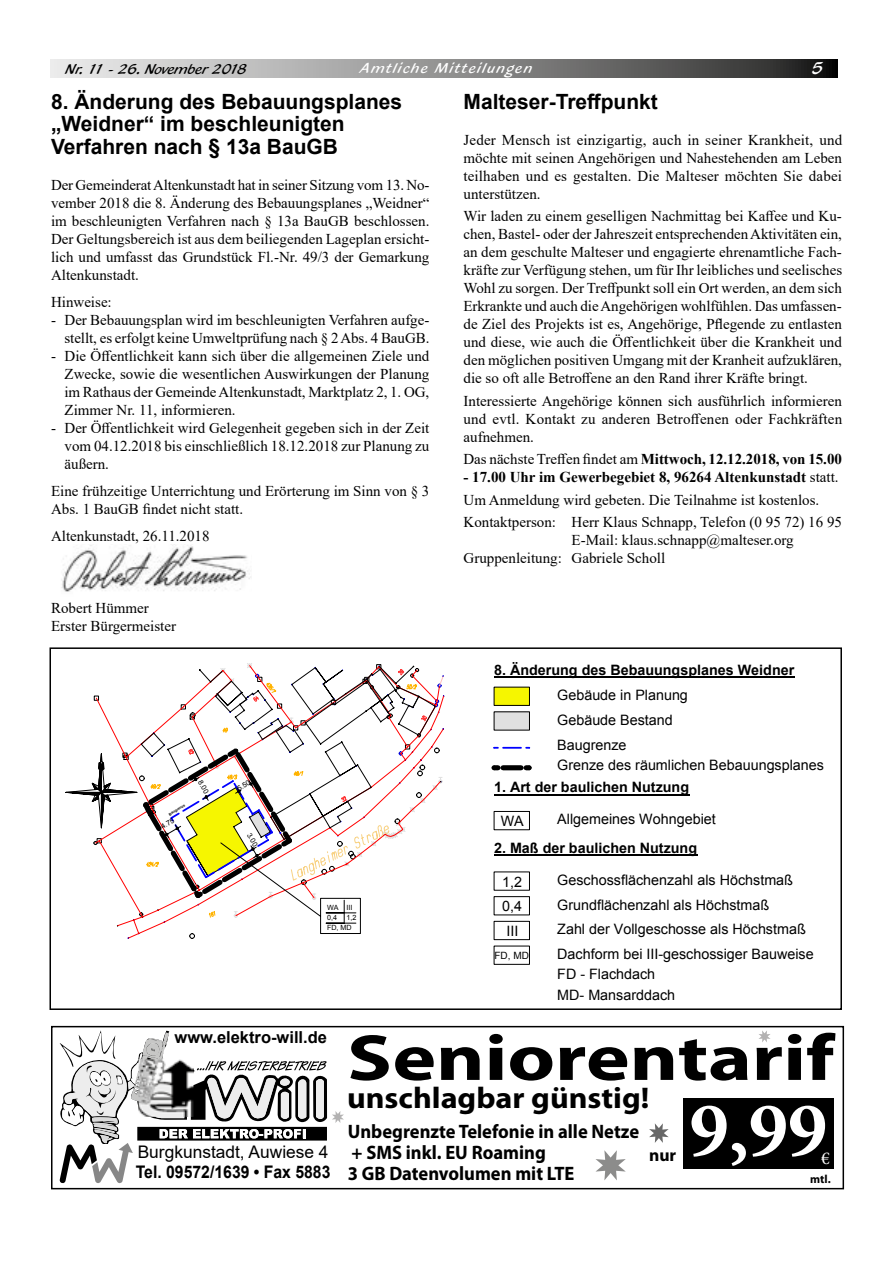
<style>
.page{position:relative;width:893px;height:1263px;background:#fff}
.page>*{position:absolute;margin:0;border:0;box-sizing:border-box;transform-origin:0 0}
.t1{font:700 78.6px "Minion Pro";color:#fff}
.t2{font:700 65.55px "Myriad Pro";color:#000;scale:1.26 1}
.t3{font:700 30px "Myriad Pro";color:#000;scale:1.07 1}
.t4{font:700 21px/22.5px "Arial";color:#000}
.t5{font:700 19.5px/21px "Myriad Pro";color:#000;scale:.95 1}
.t6{font:18px "Blacklight D";color:#fff}
.t7{font:18px "Minion Pro";color:#fff}
.t8{font:700 17.55px "Myriad Pro";color:#000}
.t9{font:700 17.4px "Arial";color:#000;scale:.91 1}
.t10{font:17.4px "Arial";color:#000}
.t11{font:700 16.5px "Arial";color:#000}
.t12{font:15px/18px "Times New Roman";color:#000;text-align:justify}
.t13{font:700 15px "Times New Roman";color:#000}
.t14{font:15px "Blacklight D";color:#000}
.t15{font:15px "Blacklight D";letter-spacing:.1em;color:#fff}
.t16{font:14.4px/24.8px "Arial";color:#000}
.t17{font:700 14.4px "Arial";color:#000}
.t18{font:700 11.7px "Myriad Pro";color:#000}
.t19{font:10.05px "Arial";color:#000}
.t20{font:7.2px/10.2px "Arial";color:#000}
.t21{font:700 3.6px "Arial";color:#000}
.s1{font-weight:400}
.s2{font-weight:700}
</style>
<div class="page">
<svg style="left:50px;top:60px;width:788px;height:18px;background:#8c8c8c"></svg>
<img style="left:61px;top:544px;width:190px;height:48px">
<svg style="left:65px;top:663px;width:730px;height:302px"></svg>
<div style="left:50px;top:647px;width:792px;height:363px;border:2px solid #000"></div>
<div style="left:51px;top:1026px;width:793px;height:163px;border:2px solid #000"></div>
<div style="left:683px;top:1098px;width:151px;height:71px;background:#000"></div>
<svg style="left:595px;top:1150px;width:31px;height:30px"></svg>
<svg style="left:649px;top:1123px;width:20px;height:20px"></svg>
<svg style="left:759px;top:1030px;width:12px;height:12px"></svg>
<svg style="left:60px;top:1030px;width:284px;height:153px"></svg>
<p class="t14" style="left:66px;top:60px;width:183px">Nr. 11 - 26. November 2018</p>
<p class="t15" style="left:361px;top:59px;width:173px">Amtliche Mitteilungen</p>
<p class="t6" style="left:812px;top:57px;width:13px">5</p>
<h3 class="t4" style="left:463px;top:90px;width:196px">Malteser-Treffpunkt</h3>
<p class="t12" style="left:463px;top:130px;width:380px">Jeder Mensch ist einzigartig, auch in seiner Krankheit, und möchte mit seinen Angehörigen und Nahestehenden am Leben teilhaben und es gestalten. Die Malteser möchten Sie dabei unterstützen.</p>
<p class="t12" style="left:463px;top:207px;width:380px">Wir laden zu einem geselligen Nachmittag bei Kaffee und Ku&shy;chen, Bastel- oder der Jahreszeit entsprechenden Aktivitäten ein, an dem geschulte Malteser und engagierte ehrenamtliche Fach&shy;kräfte zur Verfügung stehen, um für Ihr leibliches und seelisches Wohl zu sorgen. Der Treffpunkt soll ein Ort werden, an dem sich Erkrankte und auch die Angehörigen wohlfühlen. Das umfassen&shy;de Ziel des Projekts ist es, Angehörige, Pflegende zu entlasten und diese, wie auch die Öffentlichkeit über die Krankheit und den möglichen positiven Umgang mit der Kranheit aufzuklären, die so oft alle Betroffene an den Rand ihrer Kräfte bringt.</p>
<p class="t12" style="left:463px;top:391px;width:380px">Interessierte Angehörige können sich ausführlich informieren und evtl. Kontakt zu anderen Betroffenen oder Fachkräften aufnehmen.</p>
<p class="t13" style="left:463px;top:448px;width:380px"><span class="s1">Das nächste Treffen findet am</span> Mittwoch, 12.12.2018, von 15.00</p>
<p class="t12" style="left:463px;top:466px;width:380px;line-height:22.5px;text-align:left"><span class="s2">- 17.00 Uhr im Gewerbegebiet 8, 96264 Altenkunstadt</span> statt.<br>Um Anmeldung wird gebeten. Die Teilnahme ist kostenlos.<br>Kontaktperson: Herr Klaus Schnapp, Telefon (0 95 72) 16 95</p>
<p class="t12" style="left:463px;top:531px;width:332px;text-indent:108px">E-Mail: klaus.schnapp@malteser.org<br>Gruppenleitung: Gabriele Scholl</p>
<h3 class="t4" style="left:51px;top:90px;width:353px">8. Änderung des Bebauungsplanes „Weidner“ im beschleunigten<br>Verfahren nach § 13a BauGB</h3>
<p class="t12" style="left:51px;top:175px;width:380px">Der Gemeinderat Altenkunstadt hat in seiner Sitzung vom 13. No&shy;vember 2018 die 8. Änderung des Bebauungsplanes „Weidner“ im beschleunigten Verfahren nach § 13a BauGB beschlossen.<br>Der Geltungsbereich ist aus dem beiliegenden Lageplan ersicht&shy;lich und umfasst das Grundstück Fl.-Nr. 49/3 der Gemarkung Altenkunstadt.</p>
<p class="t12" style="left:51px;top:292px;width:62px">Hinweise:</p>
<p class="t12" style="left:51px;top:310px;width:380px;text-align:right">- Der Bebauungsplan wird im beschleunigten Verfahren aufge&shy;stellt, es erfolgt keine Umweltprüfung nach § 2 Abs. 4 BauGB.</p>
<p class="t12" style="left:64px;top:346px;width:366px;text-indent:-14px">- Die Öffentlichkeit kann sich über die allgemeinen Ziele und Zwecke, sowie die wesentlichen Auswirkungen der Planung im Rathaus der Gemeinde Altenkunstadt, Marktplatz 2, 1. OG, Zimmer Nr. 11, informieren.</p>
<p class="t12" style="left:64px;top:418px;width:366px;text-indent:-14px">- Der Öffentlichkeit wird Gelegenheit gegeben sich in der Zeit vom 04.12.2018 bis einschließlich 18.12.2018 zur Planung zu äußern.</p>
<p class="t12" style="left:51px;top:481px;width:380px">Eine frühzeitige Unterrichtung und Erörterung im Sinn von § 3<br>Abs. 1 BauGB findet nicht statt.</p>
<p class="t12" style="left:51px;top:526px;width:160px">Altenkunstadt, 26.11.2018</p>
<p class="t12" style="left:51px;top:598px;width:127px">Robert Hümmer<br>Erster Bürgermeister</p>
<p class="t21" style="left:168px;top:812px;width:20px;rotate:-31deg">Baugrenze</p>
<p class="t20" style="left:159px;top:823px;width:15px;rotate:-30deg">4.75</p>
<p class="t20" style="left:204px;top:778px;width:15px;rotate:59deg">8.00</p>
<p class="t20" style="left:235px;top:784px;width:15px;rotate:-31deg">5.50</p>
<p class="t20" style="left:253px;top:831px;width:15px;rotate:59deg">3.00</p>
<p class="t17" style="left:494px;top:660px;width:302px">8. Änderung des Bebauungsplanes Weidner</p>
<p class="t16" style="left:557px;top:683px;width:132px">Gebäude in Planung<br>Gebäude Bestand</p>
<p class="t16" style="left:557px;top:733px;width:71px">Baugrenze</p>
<p class="t17" style="left:494px;top:778px;width:197px">1. Art der baulichen Nutzung</p>
<p class="t16" style="left:501px;top:809px;width:25px">WA</p>
<p class="t16" style="left:557px;top:807px;width:160px">Allgemeines Wohngebiet</p>
<p class="t17" style="left:494px;top:838px;width:205px">2. Maß der baulichen Nutzung</p>
<p class="t16" style="left:557px;top:867px;width:237px">Geschossflächenzahl als Höchstmaß<br>Grundflächenzahl als Höchstmaß</p>
<p class="t16" style="left:506px;top:919px;width:13px">III</p>
<p class="t16" style="left:557px;top:917px;width:250px">Zahl der Vollgeschosse als Höchstmaß</p>
<p class="t16" style="left:557px;top:753px;width:268px">Grenze des räumlichen Bebauungsplanes</p>
<p class="t16" style="left:502px;top:869px;width:21px">1,2</p>
<p class="t20" style="left:346px;top:902px;width:7px">III</p>
<p class="t16" style="left:502px;top:894px;width:21px">0,4</p>
<p class="t20" style="left:346px;top:912px;width:11px">1,2</p>
<p class="t20" style="left:327px;top:902px;width:26px">WA<br>0,4<br>FD, MD</p>
<p class="t19" style="left:494px;top:949px;width:36px">FD, MD</p>
<p class="t16" style="left:557px;top:944px;width:258px;line-height:20.5px">Dachform bei III-geschossiger Bauweise<br>FD - Flachdach<br>MD- Mansarddach</p>
<p class="t11" style="left:175px;top:1026px;width:154px">www.elektro-will.de</p>
<h2 class="t2" style="left:347px;top:1015px;width:388px">Seniorentarif</h2>
<h3 class="t3" style="left:347px;top:1079px;width:284px">unschlagbar günstig!</h3>
<h3 class="t5" style="left:348px;top:1120px;width:308px">Unbegrenzte Telefonie in alle Netze + SMS inkl. EU Roaming<br>3 GB Datenvolumen mit LTE</h3>
<h1 class="t1" style="left:690px;top:1075px;width:139px">9,99</h1>
<p class="t18" style="left:810px;top:1171px;width:22px">mtl.</p>
<p class="t10" style="left:138px;top:1139px;width:192px">Burgkunstadt, Auwiese 4</p>
<p class="t9" style="left:136px;top:1160px;width:215px">Tel. 09572/1639 • Fax 5883</p>
<p class="t8" style="left:649px;top:1144px;width:29px">nur</p>
<p class="t7" style="left:821px;top:1146px;width:10px">€</p>
</div>
